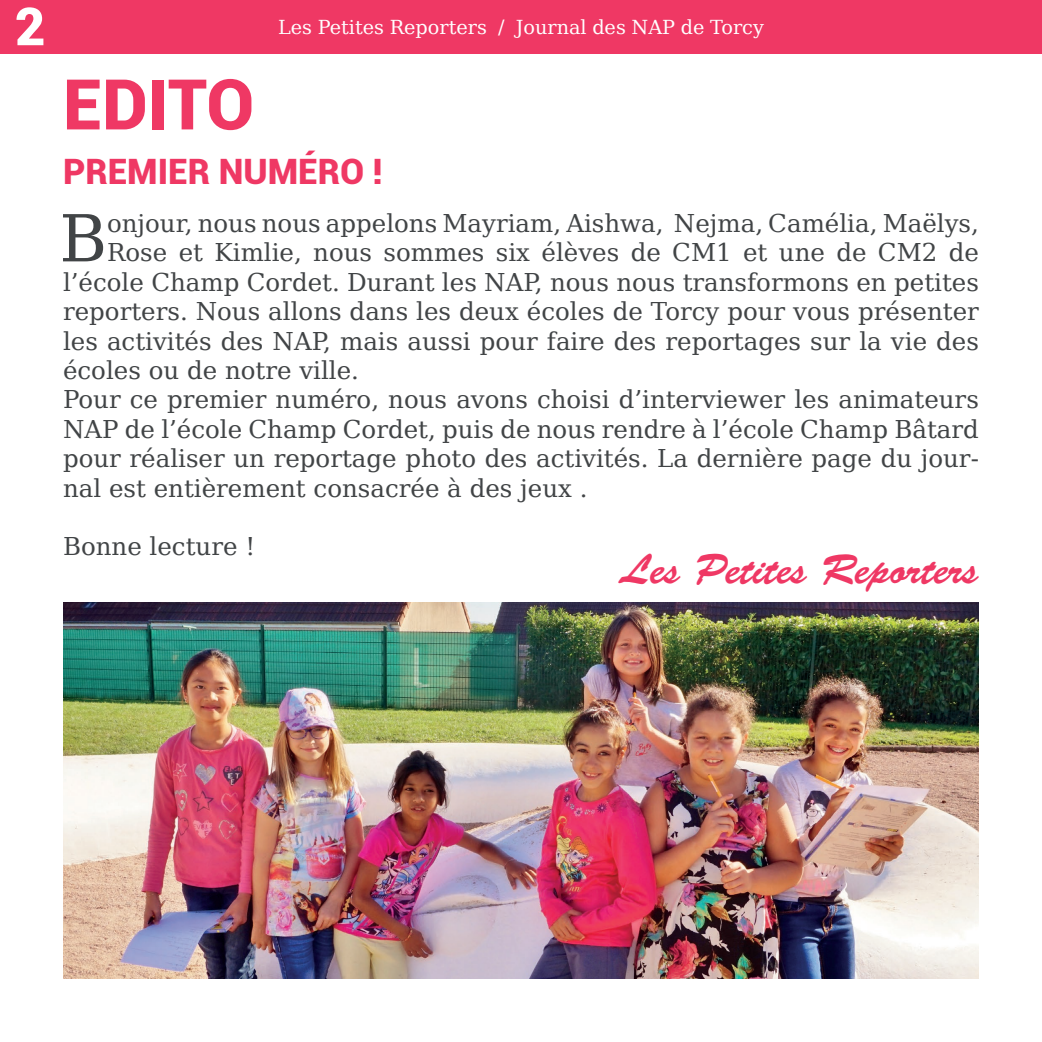
<style>
.page{position:relative;width:1042px;height:1042px;background:#fff}
.page>*{position:absolute;margin:0;border:0;box-sizing:border-box;transform-origin:0 0}
.t1{font:900 70px "Roboto";letter-spacing:-.005em;color:#ef3864}
.t2{font:64.75px "DejaVu Serif";color:#414446}
.t3{font:900 52.5px "Roboto";color:#fff}
.t4{font:42px "Brush Script Std";color:#ef3864}
.t5{font:900 35px "Roboto";color:#ef3864}
.t6{font:24.5px/29.4px "DejaVu Serif";color:#414446;text-align:justify}
.t7{font:19.25px "DejaVu Serif";color:#fff}
</style>
<div class="page">
<img style="left:63px;top:603px;width:916px;height:376px">
<div style="left:1px;top:0;width:1041px;height:53px;background:#ef3864"></div>
<p class="t3" style="left:15px;top:-11px;width:32px">2</p>
<p class="t7" style="left:278px;top:13px;width:487px">Les Petites Reporters / Journal des NAP de Torcy</p>
<p class="t1" style="left:63px;top:55px;width:193px">EDITO</p>
<p class="t5" style="left:63px;top:147px;width:321px">PREMIER NUMÉRO !</p>
<p class="t2" style="left:59px;top:190px;width:49px">B</p>
<p class="t6" style="left:107px;top:208px;width:873px">onjour, nous nous appelons Mayriam, Aishwa, Nejma, Camélia, Maëlys,</p>
<p class="t6" style="left:107px;top:237px;width:873px">Rose et Kimlie, nous sommes six élèves de CM1 et une de CM2 de</p>
<p class="t6" style="left:63px;top:267px;width:917px">l’école Champ Cordet. Durant les NAP, nous nous transformons en petites</p>
<p class="t6" style="left:63px;top:296px;width:917px">reporters. Nous allons dans les deux écoles de Torcy pour vous présenter</p>
<p class="t6" style="left:63px;top:325px;width:917px">les activités des NAP, mais aussi pour faire des reportages sur la vie des</p>
<p class="t6" style="left:63px;top:355px;width:298px">écoles ou de notre ville.</p>
<p class="t6" style="left:63px;top:384px;width:917px">Pour ce premier numéro, nous avons choisi d’interviewer les animateurs NAP de l’école Champ Cordet, puis de nous rendre à l’école Champ Bâtard pour réaliser un reportage photo des activités. La dernière page du jour&shy;nal est entièrement consacrée à des jeux .</p>
<p class="t6" style="left:63px;top:531px;width:194px">Bonne lecture !</p>
<p class="t4" style="left:621px;top:546px;width:359px">Les Petites Reporters</p>
</div>
